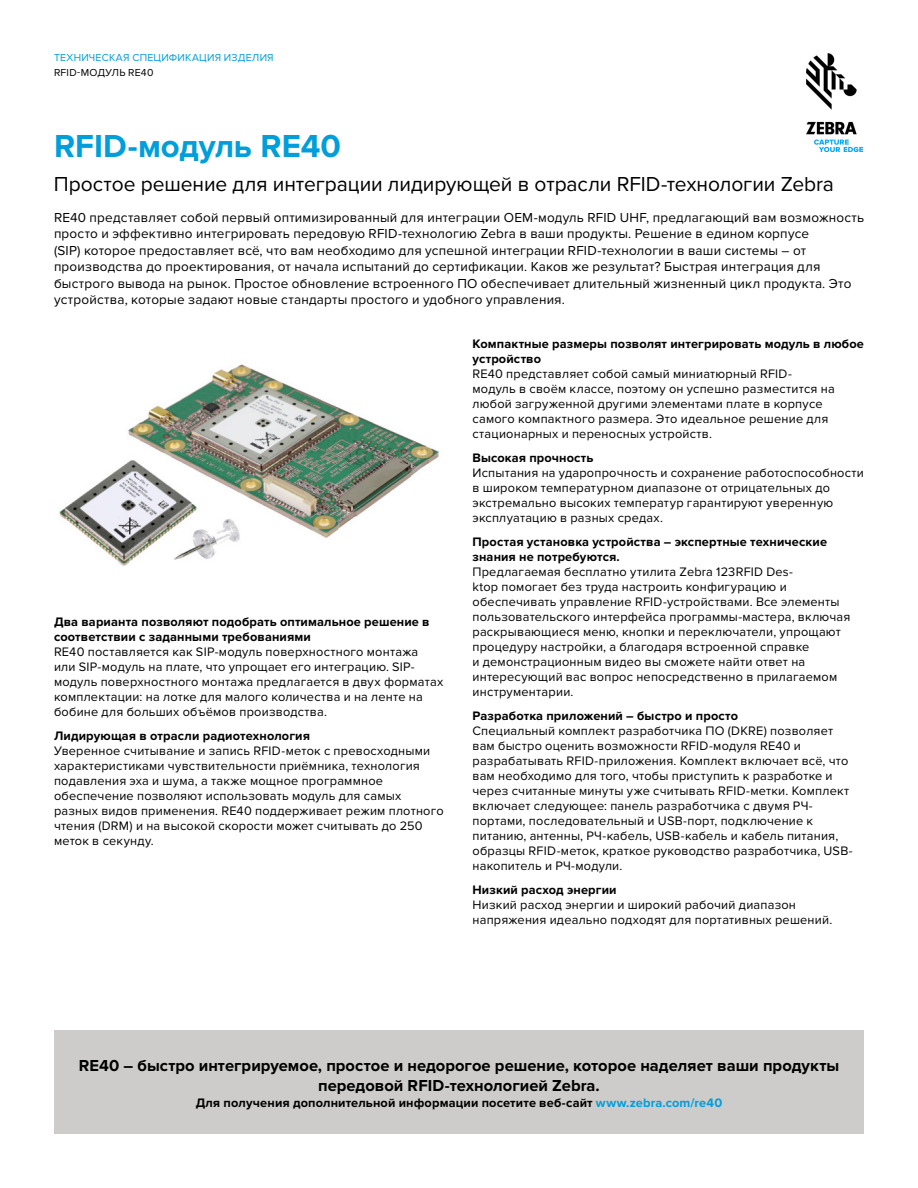
<style>
.page{position:relative;width:918px;height:1188px;background:#fff}
.page>*{position:absolute;margin:0;border:0;box-sizing:border-box;transform-origin:0 0}
.t1{font:700 33px "Proxima Nova";color:#009edb}
.t2{font:21px "Proxima Nova";letter-spacing:-.005em;color:#000}
.t3{font:700 16.5px/20.2px "Proxima Nova";color:#000;text-align:center}
.t4{font:13.5px/16.5px "Proxima Nova";letter-spacing:.015em;color:#000}
.t5{font:12.75px/15px "Proxima Nova";letter-spacing:.015em;color:#000}
.t6{font:700 12.75px/15px "Proxima Nova";letter-spacing:.01em;color:#000}
.t7{font:10.5px "Proxima Nova";letter-spacing:.02em;color:#009edb}
.t8{font:10.5px "Proxima Nova";letter-spacing:.02em;color:#000}
.s1{color:#009edb}
</style>
<div class="page">
<img style="left:806px;top:54px;width:56px;height:97px">
<div style="left:54px;top:1031px;width:810px;height:103px;background:#cdccca"></div>
<img style="left:59px;top:364px;width:380px;height:202px">
<p class="t7" style="left:54px;top:52px;width:221px">ТЕХНИЧЕСКАЯ СПЕЦИФИКАЦИЯ ИЗДЕЛИЯ</p>
<p class="t8" style="left:54px;top:66px;width:101px">RFID-МОДУЛЬ RE40</p>
<h1 class="t1" style="left:54px;top:127px;width:289px">RFID-модуль RE40</h1>
<h2 class="t2" style="left:54px;top:172px;width:781px">Простое решение для интеграции лидирующей в отрасли RFID-технологии Zebra</h2>
<p class="t4" style="left:54px;top:209px;width:812px">RE40 представляет собой первый оптимизированный для интеграции OEM-модуль RFID UHF, предлагающий вам возможность просто и эффективно интегрировать передовую RFID-технологию Zebra в ваши продукты. Решение в едином корпусе<br>(SIP) которое предоставляет всё, что вам необходимо для успешной интеграции RFID-технологии в ваши системы – от производства до проектирования, от начала испытаний до сертификации. Каков же результат? Быстрая интеграция для быстрого вывода на рынок. Простое обновление встроенного ПО обеспечивает длительный жизненный цикл продукта. Это устройства, которые задают новые стандарты простого и удобного управления.</p>
<p class="t6" style="left:54px;top:615px;width:377px">Два варианта позволяют подобрать оптимальное решение в соответствии с заданными требованиями</p>
<p class="t5" style="left:54px;top:645px;width:391px">RE40 поставляется как SIP-модуль поверхностного монтажа<br>или SIP-модуль на плате, что упрощает его интеграцию. SIP&shy;модуль поверхностного монтажа предлагается в двух форматах комплектации: на лотке для малого количества и на ленте на бобине для больших объёмов производства.</p>
<p class="t6" style="left:54px;top:729px;width:258px">Лидирующая в отрасли радиотехнология</p>
<p class="t5" style="left:54px;top:744px;width:391px">Уверенное считывание и запись RFID-меток с превосходными характеристиками чувствительности приёмника, технология подавления эха и шума, а также мощное программное обеспечение позволяют использовать модуль для самых разных видов применения. RE40 поддерживает режим плотного чтения (DRM) и на высокой скорости может считывать до 250 меток в секунду.</p>
<p class="t6" style="left:472px;top:336px;width:393px">Компактные размеры позволят интегрировать модуль в любое устройство</p>
<p class="t5" style="left:472px;top:366px;width:364px">RE40 представляет собой самый миниатюрный RFID&shy;модуль в своём классе, поэтому он успешно разместится на любой загруженной другими элементами плате в корпусе самого компактного размера. Это идеальное решение для стационарных и переносных устройств.</p>
<p class="t6" style="left:472px;top:450px;width:123px">Высокая прочность</p>
<p class="t5" style="left:472px;top:465px;width:393px">Испытания на ударопрочность и сохранение работоспособности в широком температурном диапазоне от отрицательных до экстремально высоких температур гарантируют уверенную эксплуатацию в разных средах.</p>
<p class="t6" style="left:472px;top:534px;width:356px">Простая установка устройства – экспертные технические знания не потребуются.</p>
<p class="t5" style="left:472px;top:564px;width:379px">Предлагаемая бесплатно утилита Zebra 123RFID Des-<br>ktop помогает без труда настроить конфигурацию и обеспечивать управление RFID-устройствами. Все элементы пользовательского интерфейса программы-мастера, включая раскрывающиеся меню, кнопки и переключатели, упрощают процедуру настройки, а благодаря встроенной справке<br>и демонстрационным видео вы сможете найти ответ на интересующий вас вопрос непосредственно в прилагаемом инструментарии.</p>
<p class="t6" style="left:472px;top:708px;width:267px">Разработка приложений – быстро и просто</p>
<p class="t5" style="left:472px;top:723px;width:382px">Специальный комплект разработчика ПО (DKRE) позволяет вам быстро оценить возможности RFID-модуля RE40 и разрабатывать RFID-приложения. Комплект включает всё, что вам необходимо для того, чтобы приступить к разработке и через считанные минуты уже считывать RFID-метки. Комплект включает следующее: панель разработчика с двумя РЧ&shy;портами, последовательный и USB-порт, подключение к питанию, антенны, РЧ-кабель, USB-кабель и кабель питания, образцы RFID-меток, краткое руководство разработчика, USB&shy;накопитель и РЧ-модули.</p>
<p class="t6" style="left:472px;top:882px;width:146px">Низкий расход энергии</p>
<p class="t5" style="left:472px;top:897px;width:361px">Низкий расход энергии и широкий рабочий диапазон напряжения идеально подходят для портативных решений.</p>
<p class="t3" style="left:79px;top:1056px;width:762px">RE40 – быстро интегрируемое, простое и недорогое решение, которое наделяет ваши продукты передовой RFID-технологией Zebra.</p>
<p class="t6" style="left:196px;top:1095px;width:528px">Для получения дополнительной информации посетите веб-сайт <span class="s1">www.zebra.com/re40</span></p>
</div>
